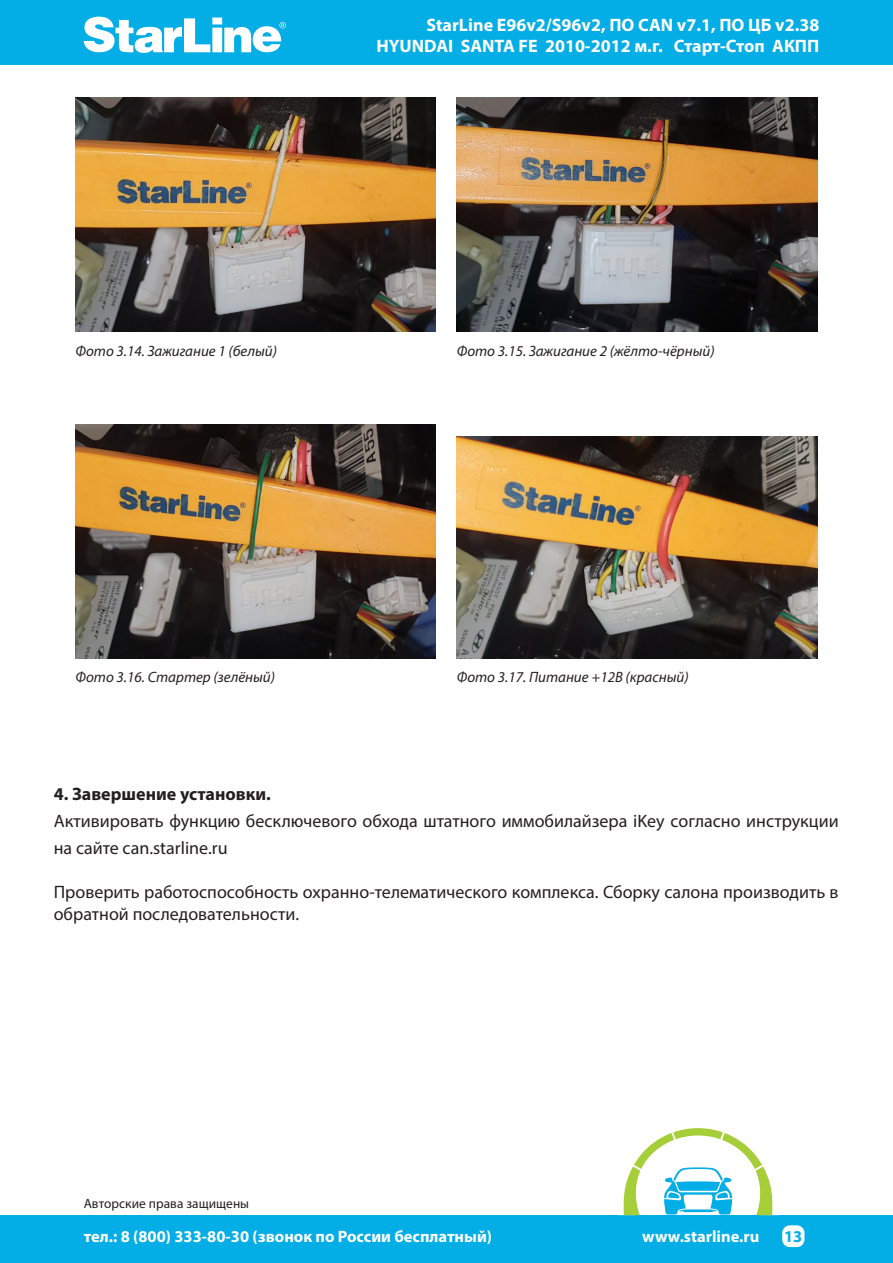
<style>
.page{position:relative;width:893px;height:1263px;background:#fff}
.page>*{position:absolute;margin:0;border:0;box-sizing:border-box;transform-origin:0 0}
.Основной_текст{font:18px/27px "Myriad Pro";color:#231f20}
.t1{font:700 18px/21.6px "Myriad Pro";color:#fff;text-align:right}
.Основной_текст-2{font:700 18px "Myriad Pro";color:#231f20}
.t2{font:700 16.5px "Myriad Pro";color:#fff}
.t3{font:700 16.5px "Myriad Pro";color:#03ade5}
.t4{font:italic 15px "Myriad Pro";color:#231f20}
.t5{font:13.5px "Myriad Pro";color:#231f20}
</style>
<div class="page">
<div style="left:0;top:0;width:893px;height:65px;background:#03ade5"></div>
<svg style="left:84px;top:17px;width:202px;height:36px"></svg>
<div style="left:0;top:1215px;width:893px;height:48px;background:#03ade5"></div>
<div style="left:782px;top:1225px;width:22px;height:22px;background:#fff;border-radius:8px"></div>
<svg style="left:623px;top:1128px;width:150px;height:87px"></svg>
<img style="left:75px;top:98px;width:361px;height:234px">
<img style="left:457px;top:98px;width:361px;height:234px">
<img style="left:75px;top:425px;width:361px;height:234px">
<img style="left:457px;top:436px;width:361px;height:223px">
<p class="t1" style="left:377px;top:13px;width:444px">StarLine E96v2/S96v2, ПО CAN v7.1, ПО ЦБ v2.38<br>HYUNDAI SANTA FE 2010-2012 м.г. Старт-Стоп АКПП</p>
<p class="t4" style="left:75px;top:342px;width:203px">Фото 3.14. Зажигание 1 (белый)</p>
<p class="t4" style="left:457px;top:342px;width:259px">Фото 3.15. Зажигание 2 (жёлто-чёрный)</p>
<p class="t4" style="left:75px;top:668px;width:201px">Фото 3.16. Стартер (зелёный)</p>
<p class="t4" style="left:457px;top:668px;width:233px">Фото 3.17. Питание +12В (красный)</p>
<p class="Основной_текст-2" style="left:54px;top:782px;width:219px">4. Завершение установки.</p>
<p class="Основной_текст" style="left:54px;top:807px;width:786px">Активировать функцию бесключевого обхода штатного иммобилайзера iKey согласно инструкции на сайте can.starline.ru</p>
<p class="Основной_текст" style="left:54px;top:881px;width:786px;line-height:22px">Проверить работоспособность охранно-телематического комплекса. Сборку салона производить в обратной последовательности.</p>
<p class="t5" style="left:84px;top:1195px;width:167px">Авторские права защищены</p>
<p class="t2" style="left:84px;top:1226px;width:410px">тел.: 8 (800) 333-80-30 (звонок по России бесплатный)</p>
<p class="t2" style="left:642px;top:1226px;width:119px">www.starline.ru</p>
<p class="t3" style="left:784px;top:1225px;width:20px">13</p>
</div>
